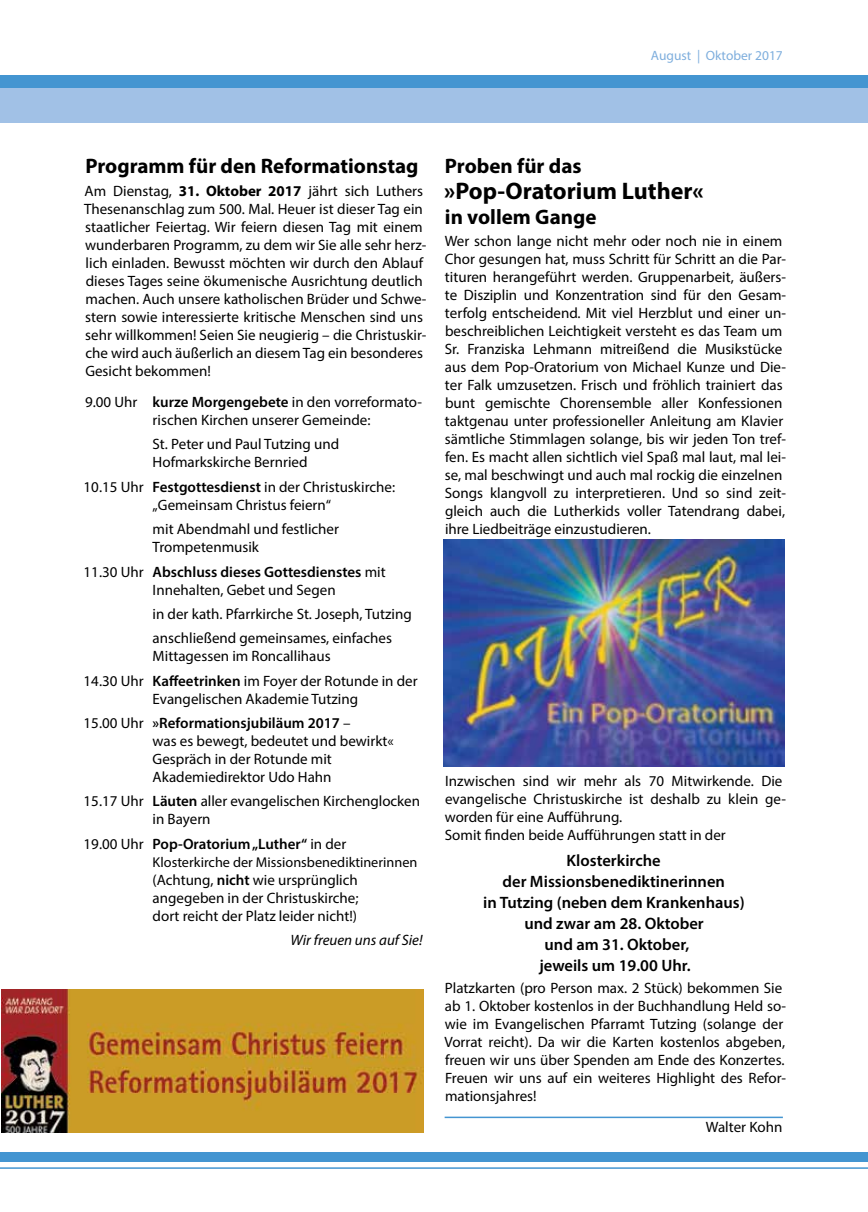
<style>
.page{position:relative;width:868px;height:1212px;background:#fff}
.page>*{position:absolute;margin:0;border:0;box-sizing:border-box;transform-origin:0 0}
.t1{font:700 24px "Myriad Pro";color:#000}
.t2{font:700 21px "Myriad Pro";color:#000}
.t3{font:600 16.5px/21px "Myriad Pro";color:#000;text-align:center}
.t4{font:15px/18px "Myriad Pro";color:#000}
.t5{font:600 15px "Myriad Pro";color:#000}
.t6{font:italic 15px "Myriad Pro";color:#000}
.t7{font:14.25px "Myriad Pro";color:#000}
.t8{font:13.5px "Myriad Pro";color:#7eaedd}
.s1{font-weight:700}
.s2{font-weight:600}
.s3{font-weight:400}
</style>
<div class="page">
<div style="left:0;top:75px;width:867px;height:22px;background:#4495d1"></div>
<div style="left:0;top:88px;width:867px;height:34px;background:#a1c1e6"></div>
<div style="left:0;top:1152px;width:867px;height:10px;background:#4495d1"></div>
<hr style="left:0;top:1167px;width:867px;height:2px;background:#4495d1">
<hr style="left:444px;top:1116px;width:338px;height:2px;background:#4495d1">
<img style="left:1px;top:989px;width:422px;height:143px">
<img style="left:444px;top:540px;width:340px;height:226px">
<p class="t8" style="left:650px;top:47px;width:133px">August | Oktober 2017</p>
<h2 class="t2" style="left:85px;top:152px;width:334px">Programm für den Reformationstag</h2>
<p class="t4" style="left:84px;top:182px;width:344px">Am Dienstag, <span class="s1">31. Oktober 2017</span> jährt sich Luthers Thesenanschlag zum 500. Mal. Heuer ist dieser Tag ein staatlicher Feiertag. Wir feiern diesen Tag mit einem wunderbaren Programm, zu dem wir Sie alle sehr herz&shy;lich einladen. Bewusst möchten wir durch den Ablauf dieses Tages seine ökumenische Ausrichtung deutlich machen. Auch unsere katholischen Brüder und Schwe&shy;stern sowie interessierte kritische Menschen sind uns sehr willkommen! Seien Sie neugierig – die Christuskir&shy;che wird auch äußerlich an diesem Tag ein besonderes Gesicht bekommen!</p>
<p class="t4" style="left:153px;top:393px;width:271px;text-indent:-67px">9.00 Uhr <span class="s2">kurze Morgengebete</span> in den vorreformato&shy;rischen Kirchen unserer Gemeinde:</p>
<p class="t4" style="left:153px;top:435px;width:188px">St. Peter und Paul Tutzing und<br>Hofmarkskirche Bernried</p>
<p class="t4" style="left:84px;top:477px;width:313px;text-align:center">10.15 Uhr <span class="s2">Festgottesdienst</span> in der Christuskirche: „Gemeinsam Christus feiern“</p>
<p class="t4" style="left:153px;top:520px;width:188px">mit Abendmahl und festlicher<br>Trompetenmusik</p>
<p class="t4" style="left:153px;top:562px;width:234px;text-indent:-69px">11.30 Uhr <span class="s2">Abschluss dieses Gottesdienstes</span> mit<br>Innehalten, Gebet und Segen</p>
<p class="t4" style="left:153px;top:601px;width:260px;line-height:24.3px">in der kath. Pfarrkirche St. Joseph, Tutzing anschließend gemeinsames, einfaches</p>
<p class="t4" style="left:84px;top:644px;width:335px;line-height:24.3px;text-indent:69px">Mittagessen im Roncallihaus<br>14.30 Uhr <span class="s2">Kaffeetrinken</span> im Foyer der Rotunde in der</p>
<p class="t4" style="left:84px;top:686px;width:276px;line-height:24.3px;text-indent:69px">Evangelischen Akademie Tutzing<br>15.00 Uhr <span class="s2">»Reformationsjubiläum 2017</span> –</p>
<p class="t4" style="left:153px;top:732px;width:242px">was es bewegt, bedeutet und bewirkt«<br>Gespräch in der Rotunde mit<br>Akademiedirektor Udo Hahn</p>
<p class="t4" style="left:153px;top:792px;width:269px;text-indent:-69px">15.17 Uhr <span class="s2">Läuten</span> aller evangelischen Kirchenglocken in Bayern</p>
<p class="t5" style="left:84px;top:834px;width:264px"><span class="s3">19.00 Uhr</span> Pop-Oratorium „Luther“ <span class="s3">in der</span></p>
<p class="t7" style="left:153px;top:853px;width:266px">Klosterkirche der Missionsbenediktinerinnen</p>
<p class="t4" style="left:153px;top:870px;width:207px;text-align:justify">(Achtung, <span class="s2">nicht</span> wie ursprünglich angegeben in der Christuskirche; dort reicht der Platz leider nicht!)</p>
<p class="t6" style="left:290px;top:931px;width:134px">Wir freuen uns auf Sie!</p>
<h2 class="t2" style="left:445px;top:152px;width:138px">Proben für das</h2>
<h1 class="t1" style="left:444px;top:175px;width:261px">»Pop-Oratorium Luther«</h1>
<h2 class="t2" style="left:445px;top:203px;width:153px">in vollem Gange</h2>
<p class="t4" style="left:444px;top:232px;width:343px">Wer schon lange nicht mehr oder noch nie in einem Chor gesungen hat, muss Schritt für Schritt an die Par&shy;tituren herangeführt werden. Gruppenarbeit, äußers&shy;te Disziplin und Konzentration sind für den Gesam&shy;terfolg entscheidend. Mit viel Herzblut und einer un&shy;beschreiblichen Leichtigkeit versteht es das Team um Sr. Franziska Lehmann mitreißend die Musikstücke aus dem Pop-Oratorium von Michael Kunze und Die&shy;ter Falk umzusetzen. Frisch und fröhlich trainiert das bunt gemischte Chorensemble aller Konfessionen taktgenau unter professioneller Anleitung am Klavier sämtliche Stimmlagen solange, bis wir jeden Ton tref&shy;fen. Es macht allen sichtlich viel Spaß mal laut, mal lei&shy;se, mal beschwingt und auch mal rockig die einzelnen Songs klangvoll zu interpretieren. Und so sind zeit&shy;gleich auch die Lutherkids voller Tatendrang dabei, ihre Liedbeiträge einzustudieren.</p>
<p class="t4" style="left:445px;top:772px;width:343px">Inzwischen sind wir mehr als 70 Mitwirkende. Die evangelische Christuskirche ist deshalb zu klein ge&shy;worden für eine Aufführung.<br>Somit finden beide Aufführungen statt in der</p>
<p class="t3" style="left:483px;top:849px;width:263px">Klosterkirche<br>der Missionsbenediktinerinnen<br>in Tutzing (neben dem Krankenhaus) und zwar am 28. Oktober<br>und am 31. Oktober,<br>jeweils um 19.00 Uhr.</p>
<p class="t4" style="left:444px;top:979px;width:343px">Platzkarten (pro Person max. 2 Stück) bekommen Sie ab 1. Oktober kostenlos in der Buchhandlung Held so&shy;wie im Evangelischen Pfarramt Tutzing (solange der Vorrat reicht). Da wir die Karten kostenlos abgeben, freuen wir uns über Spenden am Ende des Konzertes.<br>Freuen wir uns auf ein weiteres Highlight des Refor&shy;mationsjahres!</p>
<p class="t4" style="left:705px;top:1117px;width:78px">Walter Kohn</p>
</div>
